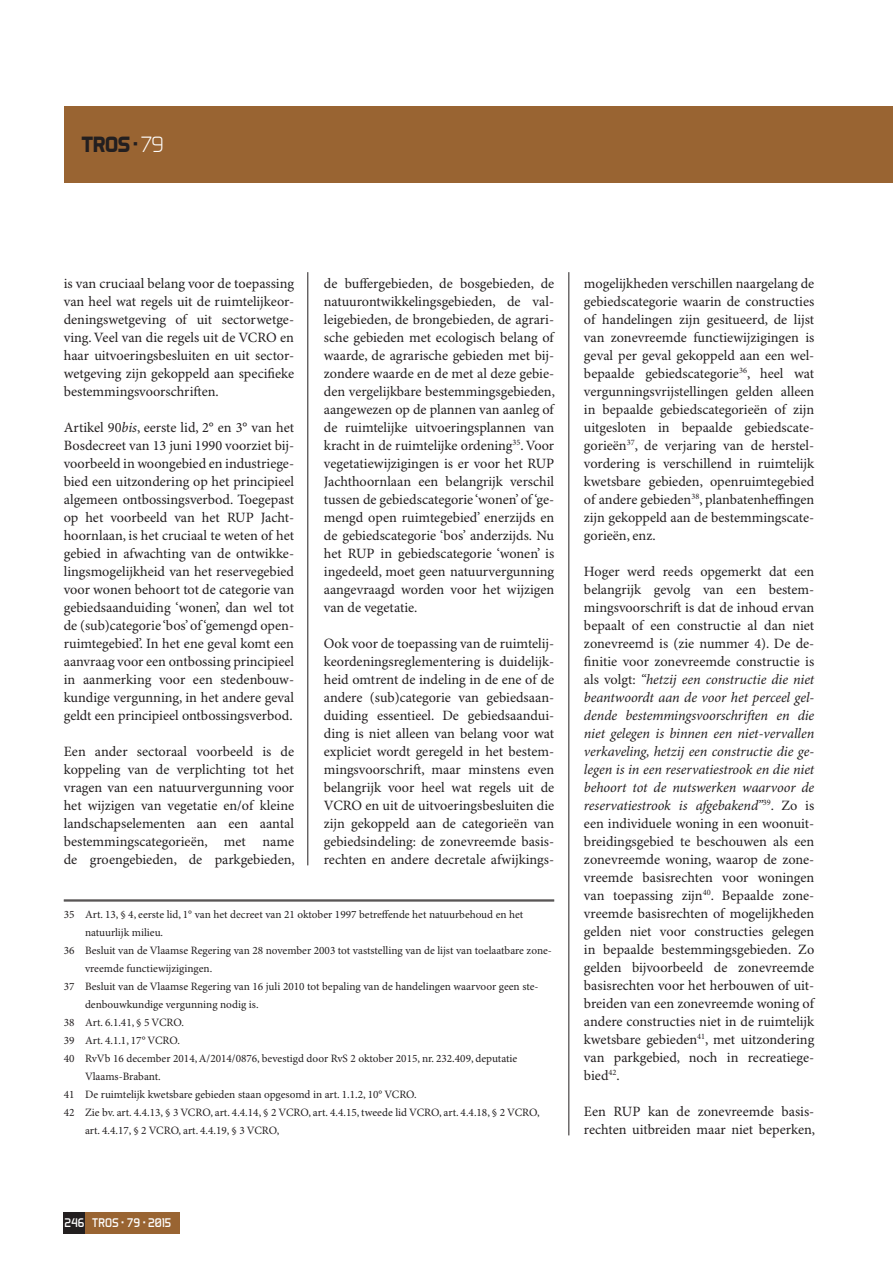
<style>
.page{position:relative;width:893px;height:1263px;background:#fff}
.page>*{position:absolute;margin:0;border:0;box-sizing:border-box;transform-origin:0 0}
.t1{font:700 22.5px "Aero Matics";color:#231f20}
._00_vierkantje_1cijf{font:14.25px/18px "Minion Pro";color:#231f20;text-align:justify}
.t2{font:12.75px "Aero Matics";color:#fff}
._08_voetnoten{font:11.25px/18px "Minion Pro";color:#231f20}
._07_voetnoten_streep{font:11.25px/18px "Minion Pro";color:#231f20}
.s1{font-weight:300;color:#fff}
.s2{font-style:italic}
</style>
<div class="page">
<div style="left:64px;top:106px;width:829px;height:77px;background:#996432"></div>
<div style="left:64px;top:1212px;width:21px;height:21px;background:#231f20"></div>
<div style="left:85px;top:1212px;width:95px;height:21px;background:#996432"></div>
<hr style="left:64px;top:899px;width:490px;height:1px;background:#231f20">
<hr style="left:64px;top:901px;width:490px;height:1px;background:#231f20">
<hr style="left:308px;top:272px;width:1px;height:593px;background:#231f20">
<hr style="left:569px;top:272px;width:1px;height:863px;background:#231f20">
<h1 class="t1" style="left:81px;top:131px;width:84px">TROS • <span class="s1">79</span></h1>
<p class="_00_vierkantje_1cijf" style="left:64px;top:275px;width:232px">is van cruciaal belang voor de toepassing van heel wat regels uit de ruimtelijkeor&shy;deningswetgeving of uit sectorwetge&shy;ving. Veel van die regels uit de VCRO en haar uitvoeringsbesluiten en uit sector&shy;wetgeving zijn gekoppeld aan specifieke bestemmingsvoorschriften.</p>
<p class="_00_vierkantje_1cijf" style="left:64px;top:419px;width:232px">Artikel 90<span class="s2">bis</span>, eerste lid, 2° en 3° van het Bosdecreet van 13 juni 1990 voorziet bij&shy;voorbeeld in woongebied en industriege&shy;bied een uitzondering op het principieel algemeen ontbossingsverbod. Toegepast op het voorbeeld van het RUP Jacht&shy;hoornlaan, is het cruciaal te weten of het gebied in afwachting van de ontwikke&shy;lingsmogelijkheid van het reservegebied voor wonen behoort tot de categorie van gebiedsaanduiding ‘wonen’, dan wel tot de (sub)categorie ‘bos’ of ‘gemengd open&shy;ruimtegebied’. In het ene geval komt een aanvraag voor een ontbossing principieel in aanmerking voor een stedenbouw&shy;kundige vergunning, in het andere geval geldt een principieel ontbossingsverbod.</p>
<p class="_00_vierkantje_1cijf" style="left:64px;top:743px;width:233px">Een ander sectoraal voorbeeld is de koppeling van de verplichting tot het vragen van een natuurvergunning voor het wijzigen van vegetatie en/of kleine landschapselementen aan een aantal bestemmingscategorieën, met name de groengebieden, de parkgebieden,</p>
<p class="_00_vierkantje_1cijf" style="left:324px;top:275px;width:233px">de buffergebieden, de bosgebieden, de natuurontwikkelingsgebieden, de val&shy;leigebieden, de brongebieden, de agrari&shy;sche gebieden met ecologisch belang of waarde, de agrarische gebieden met bij&shy;zondere waarde en de met al deze gebie&shy;den vergelijkbare bestemmingsgebieden, aangewezen op de plannen van aanleg of de ruimtelijke uitvoeringsplannen van kracht in de ruimtelijke ordening<sup>35</sup>. Voor vegetatiewijzigingen is er voor het RUP Jachthoornlaan een belangrijk verschil tussen de gebiedscategorie ‘wonen’ of ‘ge&shy;mengd open ruimtegebied’ enerzijds en de gebiedscategorie ‘bos’ anderzijds. Nu het RUP in gebiedscategorie ‘wonen’ is ingedeeld, moet geen natuurvergunning aangevraagd worden voor het wijzigen van de vegetatie.</p>
<p class="_00_vierkantje_1cijf" style="left:324px;top:635px;width:232px">Ook voor de toepassing van de ruimtelij&shy;keordeningsreglementering is duidelijk&shy;heid omtrent de indeling in de ene of de andere (sub)categorie van gebiedsaan&shy;duiding essentieel. De gebiedsaandui&shy;ding is niet alleen van belang voor wat expliciet wordt geregeld in het bestem&shy;mingsvoorschrift, maar minstens even belangrijk voor heel wat regels uit de VCRO en uit de uitvoeringsbesluiten die zijn gekoppeld aan de categorieën van gebiedsindeling: de zonevreemde basis&shy;rechten en andere decretale afwijkings-</p>
<p class="_07_voetnoten_streep" style="left:85px;top:906px;width:440px;text-indent:-21px">35 Art. 13, § 4, eerste lid, 1° van het decreet van 21 oktober 1997 betreffende het natuurbehoud en het natuurlijk milieu.</p>
<p class="_08_voetnoten" style="left:85px;top:942px;width:468px;text-indent:-21px">36 Besluit van de Vlaamse Regering van 28 november 2003 tot vaststelling van de lijst van toelaatbare zone&shy;vreemde functiewijzigingen.</p>
<p class="_08_voetnoten" style="left:85px;top:978px;width:455px;text-indent:-21px">37 Besluit van de Vlaamse Regering van 16 juli 2010 tot bepaling van de handelingen waarvoor geen ste&shy;denbouwkundige vergunning nodig is.</p>
<p class="_08_voetnoten" style="left:64px;top:1014px;width:122px">38 Art. 6.1.41, § 5 VCRO.</p>
<p class="_08_voetnoten" style="left:64px;top:1032px;width:118px">39 Art. 4.1.1, 17° VCRO.</p>
<p class="_08_voetnoten" style="left:85px;top:1050px;width:434px;text-indent:-21px">40 RvVb 16 december 2014, A/2014/0876, bevestigd door RvS 2 oktober 2015, nr. 232.409, deputatie<br>Vlaams-Brabant.</p>
<p class="_08_voetnoten" style="left:64px;top:1086px;width:354px">41 De ruimtelijk kwetsbare gebieden staan opgesomd in art. 1.1.2, 10° VCRO.</p>
<p class="_08_voetnoten" style="left:85px;top:1104px;width:456px;text-indent:-21px">42 Zie bv. art. 4.4.13, § 3 VCRO, art. 4.4.14, § 2 VCRO, art. 4.4.15, tweede lid VCRO, art. 4.4.18, § 2 VCRO, art. 4.4.17, § 2 VCRO, art. 4.4.19, § 3 VCRO,</p>
<p class="_00_vierkantje_1cijf" style="left:584px;top:275px;width:232px">mogelijkheden verschillen naargelang de gebiedscategorie waarin de constructies of handelingen zijn gesitueerd, de lijst van zonevreemde functiewijzigingen is geval per geval gekoppeld aan een wel&shy;bepaalde gebiedscategorie<sup>36</sup>, heel wat vergunningsvrijstellingen gelden alleen in bepaalde gebiedscategorieën of zijn uitgesloten in bepaalde gebiedscate&shy;gorieën<sup>37</sup>, de verjaring van de herstel&shy;vordering is verschillend in ruimtelijk kwetsbare gebieden, openruimtegebied of andere gebieden<sup>38</sup>, planbatenheffingen zijn gekoppeld aan de bestemmingscate&shy;gorieën, enz.</p>
<p class="_00_vierkantje_1cijf" style="left:584px;top:563px;width:232px">Hoger werd reeds opgemerkt dat een belangrijk gevolg van een bestem&shy;mingsvoorschrift is dat de inhoud ervan bepaalt of een constructie al dan niet zonevreemd is (zie nummer 4). De de&shy;finitie voor zonevreemde constructie is als volgt: <span class="s2">“hetzij een constructie die niet beantwoordt aan de voor het perceel gel&shy;dende bestemmingsvoorschriften en die niet gelegen is binnen een niet-vervallen verkaveling, hetzij een constructie die ge&shy;legen is in een reservatiestrook en die niet behoort tot de nutswerken waarvoor de reservatiestrook is afgebakend”</span><sup>39</sup>. Zo is een individuele woning in een woonuit&shy;breidingsgebied te beschouwen als een zonevreemde woning, waarop de zone&shy;vreemde basisrechten voor woningen van toepassing zijn<sup>40</sup>. Bepaalde zone&shy;vreemde basisrechten of mogelijkheden gelden niet voor constructies gelegen in bepaalde bestemmingsgebieden. Zo gelden bijvoorbeeld de zonevreemde basisrechten voor het herbouwen of uit&shy;breiden van een zonevreemde woning of andere constructies niet in de ruimtelijk kwetsbare gebieden<sup>41</sup>, met uitzondering van parkgebied, noch in recreatiege&shy;bied<sup>42</sup>.</p>
<p class="_00_vierkantje_1cijf" style="left:584px;top:1103px;width:233px">Een RUP kan de zonevreemde basis&shy;rechten uitbreiden maar niet beperken,</p>
<p class="t2" style="left:64px;top:1215px;width:22px">246</p>
<p class="t2" style="left:92px;top:1215px;width:81px">TROS • 79 • 2015</p>
</div>
